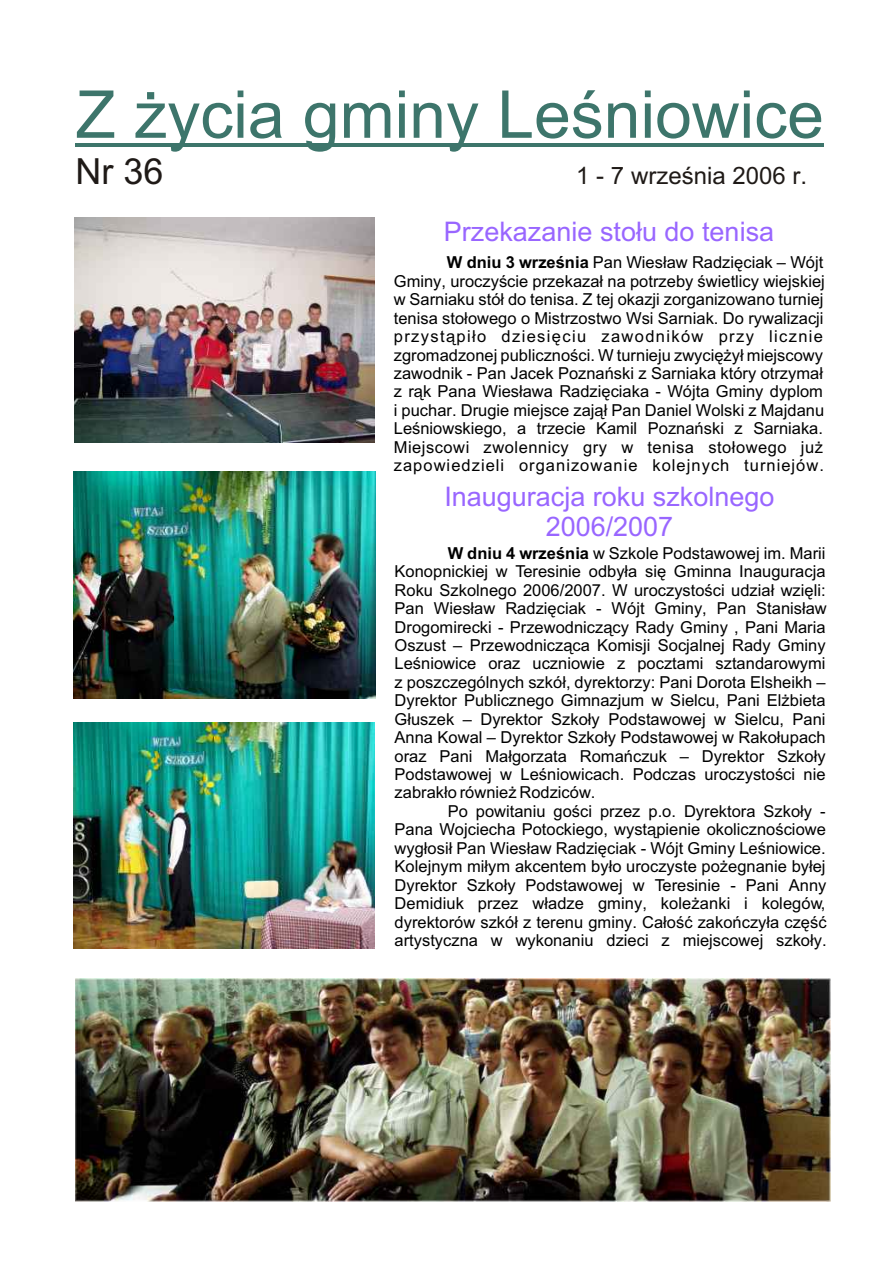
<style>
.page{position:relative;width:894px;height:1263px;background:#fff}
.page>*{position:absolute;margin:0;border:0;box-sizing:border-box;transform-origin:0 0}
.t1{font:66px "Arial CE";color:#3d756b}
.t2{font:36px "Arial CE";color:#1f1a17}
.t3{font:27px/30.2px "Arial CE";color:#96f;text-align:center}
.t4{font:24px "Arial CE";color:#1f1a17}
.t5{font:16.5px/18.5px "Arial CE";color:#000;text-align:justify}
.s1{font-weight:700}
</style>
<div class="page">
<hr style="left:76px;top:144px;width:748px;height:3px;background:#3d756b">
<img style="left:75px;top:217px;width:300px;height:225px">
<img style="left:73px;top:471px;width:303px;height:227px">
<img style="left:76px;top:979px;width:754px;height:222px">
<img style="left:74px;top:723px;width:301px;height:225px">
<h1 class="t1" style="left:76px;top:90px;width:750px">Z ¿ycia gminy Leœniowice</h1>
<h2 class="t2" style="left:76px;top:158px;width:90px">Nr 36</h2>
<h3 class="t4" style="left:576px;top:167px;width:232px">1 - 7 wrzeœnia 2006 r.</h3>
<h3 class="t3" style="left:444px;top:219px;width:332px">Przekazanie sto³u do tenisa</h3>
<p class="t5" style="left:394px;top:255px;width:433px;text-indent:53px"><span class="s1">W dniu 3 wrzeœnia</span> Pan Wies³aw Radziêciak – Wójt Gminy, uroczyœcie przekaza³ na potrzeby œwietlicy wiejskiej w Sarniaku stó³ do tenisa. Z tej okazji zorganizowano turniej tenisa sto³owego o Mistrzostwo Wsi Sarniak. Do rywalizacji przyst¹pi³o dziesiêciu zawodników przy licznie zgromadzonej publicznoœci. W turnieju zwyciê¿y³ miejscowy zawodnik - Pan Jacek Poznañski z Sarniaka który otrzyma³ z r¹k Pana Wies³awa Radziêciaka - Wójta Gminy dyplom i puchar. Drugie miejsce zaj¹³ Pan Daniel Wolski z Majdanu Leœniowskiego, a trzecie Kamil Poznañski z Sarniaka.<br>Miejscowi zwolennicy gry w tenisa sto³owego ju¿ zapowiedzieli organizowanie kolejnych turniejów.</p>
<h3 class="t3" style="left:444px;top:484px;width:332px">Inauguracja roku szkolnego<br>2006/2007</h3>
<p class="t5" style="left:395px;top:545px;width:434px;text-indent:53px"><span class="s1">W dniu 4 wrzeœnia</span> w Szkole Podstawowej im. Marii Konopnickiej w Teresinie odby³a siê Gminna Inauguracja Roku Szkolnego 2006/2007. W uroczystoœci udzia³ wziêli:<br>Pan Wies³aw Radziêciak - Wójt Gminy, Pan Stanis³aw Drogomirecki - Przewodnicz¹cy Rady Gminy , Pani Maria Oszust – Przewodnicz¹ca Komisji Socjalnej Rady Gminy Leœniowice oraz uczniowie z pocztami sztandarowymi z poszczególnych szkó³, dyrektorzy: Pani Dorota Elsheikh – Dyrektor Publicznego Gimnazjum w Sielcu, Pani El¿bieta G³uszek – Dyrektor Szko³y Podstawowej w Sielcu, Pani Anna Kowal – Dyrektor Szko³y Podstawowej w Rako³upach oraz Pani Ma³gorzata Romañczuk – Dyrektor Szko³y Podstawowej w Leœniowicach. Podczas uroczystoœci nie zabrak³o równie¿ Rodziców.</p>
<p class="t5" style="left:395px;top:803px;width:434px;text-indent:53px">Po powitaniu goœci przez p.o. Dyrektora Szko³y - Pana Wojciecha Potockiego, wyst¹pienie okolicznoœciowe wyg³osi³ Pan Wies³aw Radziêciak - Wójt Gminy Leœniowice.<br>Kolejnym mi³ym akcentem by³o uroczyste po¿egnanie by³ej Dyrektor Szko³y Podstawowej w Teresinie - Pani Anny Demidiuk przez w³adze gminy, kole¿anki i kolegów, dyrektorów szkó³ z terenu gminy. Ca³oœæ zakoñczy³a czêœæ artystyczna w wykonaniu dzieci z miejscowej szko³y.</p>
</div>
